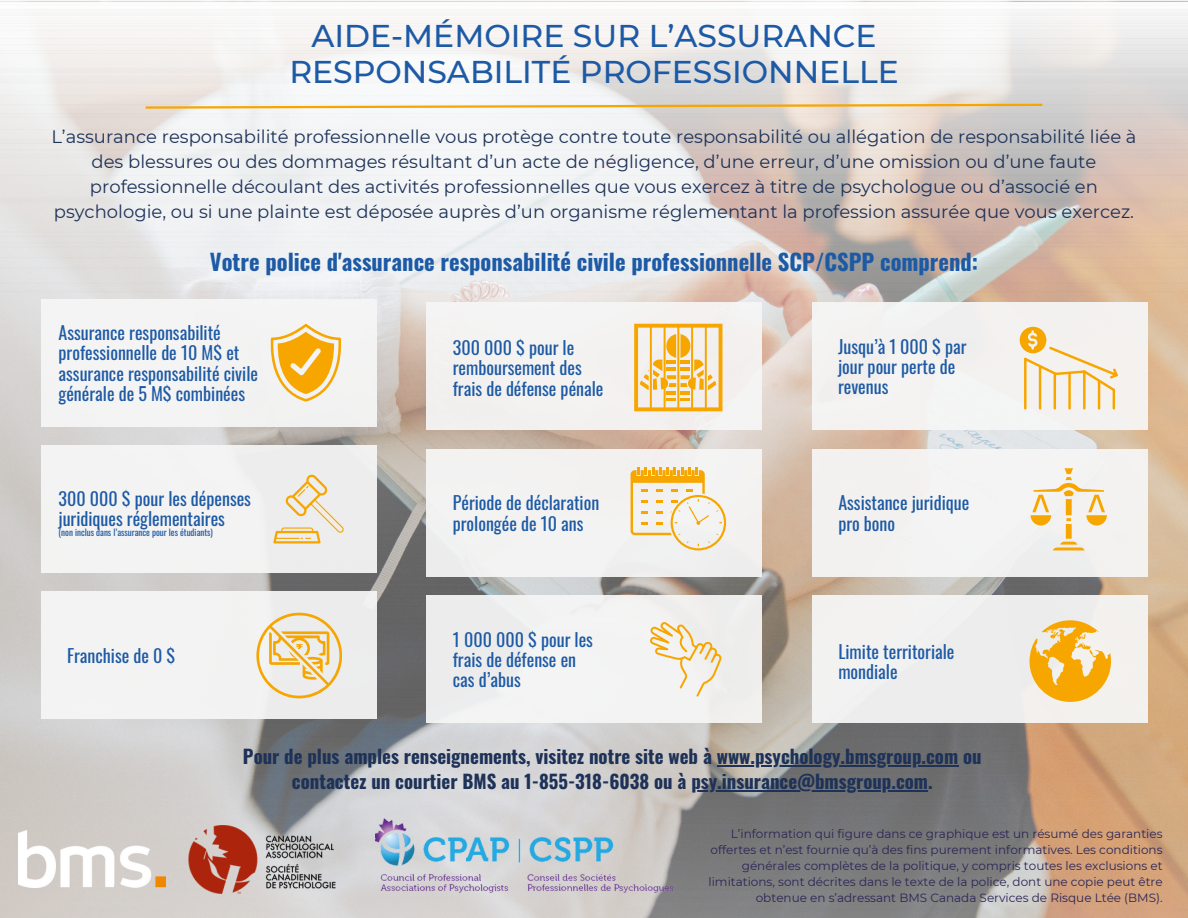
<style>
.page{position:relative;width:1188px;height:918px;background:#fff}
.page>*{position:absolute;margin:0;border:0;box-sizing:border-box;transform-origin:0 0}
.t1{font:500 31.5px/36px "Montserrat";color:#1d5aa5;text-align:center}
.t2{font:700 22.5px "Oswald";color:#1d5aa5}
.t3{font:700 18.75px "Oswald";color:#1e3258}
.t4{font:18px/24.8px "Montserrat";color:#1e3258;text-align:center}
.t5{font:18px/20.2px "Oswald";color:#1d5aa5}
.t6{font:12px/16px "Montserrat";color:#2b2655;text-align:right}
.t7{font:9px "Oswald";color:#1d5aa5}
</style>
<div class="page">
<img style="left:0;top:0;width:1188px;height:918px">
<img style="left:18px;top:831px;width:147px;height:57px">
<div style="left:41px;top:445px;width:335px;height:128px;background:#f6f6f6"></div>
<svg style="left:273px;top:475px;width:71px;height:68px"></svg>
<div style="left:41px;top:592px;width:335px;height:127px;background:#f6f6f6"></div>
<svg style="left:256px;top:613px;width:86px;height:85px"></svg>
<div style="left:41px;top:299px;width:335px;height:127px;background:#f6f6f6"></div>
<svg style="left:270px;top:324px;width:72px;height:77px"></svg>
<div style="left:427px;top:449px;width:335px;height:127px;background:#f6f6f6"></div>
<div style="left:427px;top:595px;width:335px;height:128px;background:#f6f6f6"></div>
<div style="left:427px;top:303px;width:335px;height:127px;background:#f6f6f6"></div>
<svg style="left:634px;top:324px;width:88px;height:87px"></svg>
<div style="left:812px;top:449px;width:335px;height:127px;background:#f6f6f6"></div>
<div style="left:812px;top:595px;width:335px;height:128px;background:#f1f1ee"></div>
<div style="left:812px;top:303px;width:335px;height:127px;background:#f6f6f6"></div>
<svg style="left:1030px;top:620px;width:81px;height:82px"></svg>
<svg style="left:631px;top:468px;width:95px;height:82px"></svg>
<svg style="left:1020px;top:327px;width:98px;height:64px"></svg>
<hr style="left:1024px;top:358px;width:3px;height:52px;background:#f7a600">
<hr style="left:1039px;top:366px;width:2px;height:44px;background:#f7a600">
<hr style="left:1054px;top:373px;width:2px;height:37px;background:#f7a600">
<hr style="left:1068px;top:372px;width:3px;height:38px;background:#f7a600">
<hr style="left:1083px;top:370px;width:3px;height:40px;background:#f7a600">
<hr style="left:1098px;top:380px;width:2px;height:30px;background:#f7a600">
<hr style="left:1113px;top:389px;width:2px;height:21px;background:#f7a600">
<svg style="left:1031px;top:468px;width:76px;height:82px"></svg>
<img style="left:187px;top:825px;width:173px;height:69px">
<img style="left:376px;top:817px;width:298px;height:76px">
<svg style="left:650px;top:622px;width:72px;height:75px"></svg>
<hr style="left:717px;top:765px;width:241px;height:1px;background:#1e3258">
<hr style="left:691px;top:791px;width:237px;height:1px;background:#1e3258">
<svg style="left:143px;top:103px;width:902px;height:7px"></svg>
<p class="t1" style="left:289px;top:18px;width:611px">AIDE-MÉMOIRE SUR L’ASSURANCE<br>RESPONSABILITÉ PROFESSIONNELLE</p>
<p class="t4" style="left:51px;top:125px;width:1087px">L’assurance responsabilité professionnelle vous protège contre toute responsabilité ou allégation de responsabilité liée à des blessures ou des dommages résultant d’un acte de négligence, d’une erreur, d’une omission ou d’une faute professionnelle découlant des activités professionnelles que vous exercez à titre de psychologue ou d’associé en psychologie, ou si une plainte est déposée auprès d’un organisme réglementant la profession assurée que vous exercez.</p>
<p class="t2" style="left:210px;top:245px;width:770px">Votre police d'assurance responsabilité civile professionnelle SCP/CSPP comprend:</p>
<p class="t5" style="left:59px;top:322px;width:201px">Assurance responsabilité professionnelle de 10 M$ et assurance responsabilité civile générale de 5 M$ combinées</p>
<p class="t5" style="left:59px;top:487px;width:194px">300 000 $ pour les dépenses juridiques réglementaires</p>
<p class="t7" style="left:59px;top:526px;width:156px">(non inclus dans l’assurance pour les étudiants)</p>
<p class="t5" style="left:67px;top:645px;width:110px">Franchise de 0 $</p>
<p class="t5" style="left:453px;top:337px;width:152px">300 000 $ pour le remboursement des frais de défense pénale</p>
<p class="t5" style="left:453px;top:492px;width:148px">Période de déclaration prolongée de 10 ans</p>
<h4 class="t5" style="left:453px;top:628px;width:142px">1 000 000 $ pour les frais de défense en cas d’abus</h4>
<p class="t5" style="left:838px;top:336px;width:130px">Jusqu’à 1 000 $ par jour pour perte de revenus</p>
<p class="t5" style="left:838px;top:492px;width:132px">Assistance juridique pro bono</p>
<p class="t5" style="left:838px;top:641px;width:118px">Limite territoriale mondiale</p>
<p class="t3" style="left:243px;top:741px;width:740px">Pour de plus amples renseignements, visitez notre site web à www.psychology.bmsgroup.com ou</p>
<p class="t3" style="left:292px;top:767px;width:642px">contactez un courtier BMS au 1-855-318-6038 ou à psy.insurance@bmsgroup.com.</p>
<h2 class="t6" style="left:708px;top:826px;width:456px">L’information qui figure dans ce graphique est un résumé des garanties offertes et n’est fournie qu’à des fins purement informatives. Les conditions générales complètes de la politique, y compris toutes les exclusions et limitations, sont décrites dans le texte de la police, dont une copie peut être obtenue en s’adressant BMS Canada Services de Risque Ltée (BMS).</h2>
</div>
